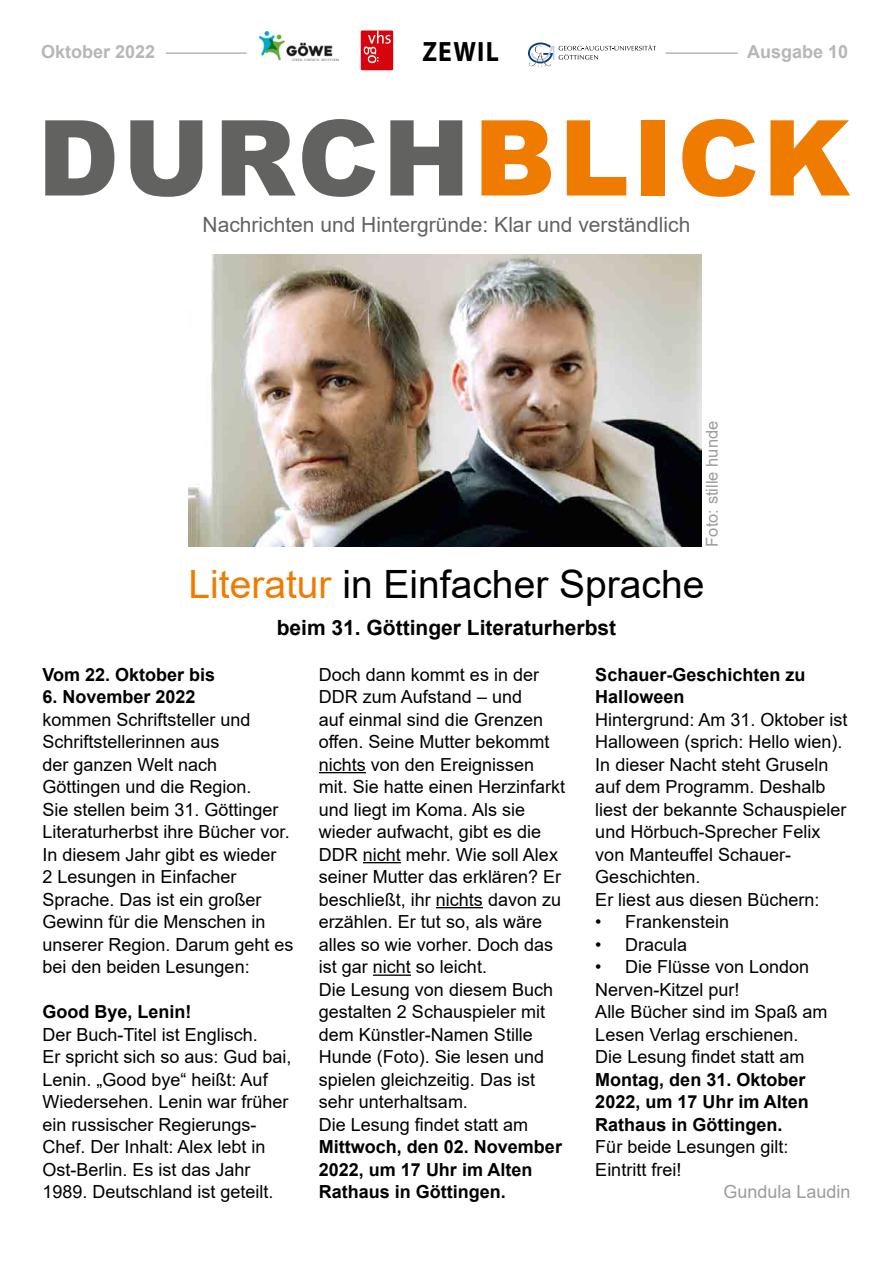
<style>
.page{position:relative;width:893px;height:1263px;background:#fff}
.page>*{position:absolute;margin:0;border:0;box-sizing:border-box;transform-origin:0 0}
.t1{font:900 105px "Arial";letter-spacing:.035em;color:#626261}
.t2{font:39px "Arial";color:#000}
.t3{font:700 28.05px "Myriad Pro";letter-spacing:.05em;color:#000;scale:.91 1}
.t4{font:21px "Arial";color:#626261}
.t5{font:700 21px "Arial";color:#000}
.t6{font:18px/22.5px "Arial";color:#000}
.t7{font:700 18px/22.5px "Arial";color:#000}
.t8{font:700 18px "Arial";color:#b6b7b8}
.t9{font:18px "Arial";color:#9c9c9d}
.t10{font:16.5px "Arial";color:#9c9c9d}
.s1{color:#ef7c00}
</style>
<div class="page">
<img style="left:189px;top:254px;width:513px;height:293px">
<hr style="left:319px;top:772px;width:47px;height:1px;background:#000">
<hr style="left:363px;top:862px;width:38px;height:1px;background:#000">
<hr style="left:436px;top:907px;width:47px;height:1px;background:#000">
<hr style="left:373px;top:974px;width:38px;height:2px;background:#000">
<hr style="left:166px;top:52px;width:81px;height:2px;background:#b6b7b8">
<hr style="left:665px;top:52px;width:73px;height:2px;background:#b6b7b8">
<svg style="left:528px;top:42px;width:128px;height:25px"></svg>
<img style="left:260px;top:32px;width:78px;height:29px">
<div style="left:361px;top:31px;width:32px;height:39px;background:#d7040d"></div>
<svg style="left:364px;top:31px;width:27px;height:32px"></svg>
<p class="t8" style="left:41px;top:39px;width:116px">Oktober 2022</p>
<h3 class="t3" style="left:422px;top:33px;width:86px">ZEWIL</h3>
<p class="t8" style="left:747px;top:39px;width:103px">Ausgabe 10</p>
<h1 class="t1" style="left:37px;top:82px;width:814px">DURCH<span class="s1">BLICK</span></h1>
<p class="t4" style="left:202px;top:210px;width:489px">Nachrichten und Hintergründe: Klar und verständlich</p>
<p class="t10" style="left:701px;top:547px;width:127px;rotate:-90deg">Foto: stille hunde</p>
<h2 class="t2" style="left:188px;top:557px;width:517px"><span class="s1">Literatur</span> in Einfacher Sprache</h2>
<p class="t5" style="left:277px;top:613px;width:341px">beim 31. Göttinger Literaturherbst</p>
<p class="t7" style="left:43px;top:663px;width:174px">Vom 22. Oktober bis</p>
<p class="t7" style="left:43px;top:686px;width:155px">6. November 2022</p>
<p class="t6" style="left:43px;top:708px;width:253px">kommen Schriftsteller und<br>Schriftstellerinnen aus<br>der ganzen Welt nach<br>Göttingen und die Region.<br>Sie stellen beim 31. Göttinger<br>Literaturherbst ihre Bücher vor.<br>In diesem Jahr gibt es wieder<br>2 Lesungen in Einfacher<br>Sprache. Das ist ein großer<br>Gewinn für die Menschen in unserer Region. Darum geht es bei den beiden Lesungen:</p>
<p class="t7" style="left:43px;top:1001px;width:151px">Good Bye, Lenin!</p>
<p class="t6" style="left:43px;top:1023px;width:251px">Der Buch-Titel ist Englisch.<br>Er spricht sich so aus: Gud bai,<br>Lenin. „Good bye“ heißt: Auf<br>Wiedersehen. Lenin war früher ein russischer Regierungs-<br>Chef. Der Inhalt: Alex lebt in<br>Ost-Berlin. Es ist das Jahr<br>1989. Deutschland ist geteilt.</p>
<p class="t7" style="left:595px;top:663px;width:212px">Schauer-Geschichten zu<br>Halloween</p>
<p class="t6" style="left:595px;top:708px;width:254px">Hintergrund: Am 31. Oktober ist<br>Halloween (sprich: Hello wien).<br>In dieser Nacht steht Gruseln auf dem Programm. Deshalb liest der bekannte Schauspieler und Hörbuch-Sprecher Felix von Manteuffel Schauer-<br>Geschichten.<br>Er liest aus diesen Büchern:</p>
<p class="t6" style="left:595px;top:910px;width:135px">• Frankenstein</p>
<p class="t6" style="left:595px;top:933px;width:93px">• Dracula</p>
<p class="t6" style="left:595px;top:955px;width:234px">• Die Flüsse von London<br>Nerven-Kitzel pur!<br>Alle Bücher sind im Spaß am<br>Lesen Verlag erschienen.<br>Die Lesung findet statt am</p>
<p class="t7" style="left:595px;top:1068px;width:215px">Montag, den 31. Oktober<br>2022, um 17 Uhr im Alten<br>Rathaus in Göttingen.</p>
<p class="t6" style="left:595px;top:1135px;width:195px">Für beide Lesungen gilt:<br>Eintritt frei!</p>
<p class="t9" style="left:723px;top:1179px;width:129px">Gundula Laudin</p>
<p class="t6" style="left:319px;top:663px;width:248px">Doch dann kommt es in der<br>DDR zum Aufstand – und<br>auf einmal sind die Grenzen offen. Seine Mutter bekommt nichts von den Ereignissen mit. Sie hatte einen Herzinfarkt und liegt im Koma. Als sie wieder aufwacht, gibt es die<br>DDR nicht mehr. Wie soll Alex seiner Mutter das erklären? Er beschließt, ihr nichts davon zu erzählen. Er tut so, als wäre alles so wie vorher. Doch das ist gar nicht so leicht.<br>Die Lesung von diesem Buch gestalten 2 Schauspieler mit dem Künstler-Namen Stille<br>Hunde (Foto). Sie lesen und spielen gleichzeitig. Das ist sehr unterhaltsam.<br>Die Lesung findet statt am</p>
<p class="t7" style="left:319px;top:1136px;width:245px">Mittwoch, den 02. November<br>2022, um 17 Uhr im Alten<br>Rathaus in Göttingen.</p>
</div>
